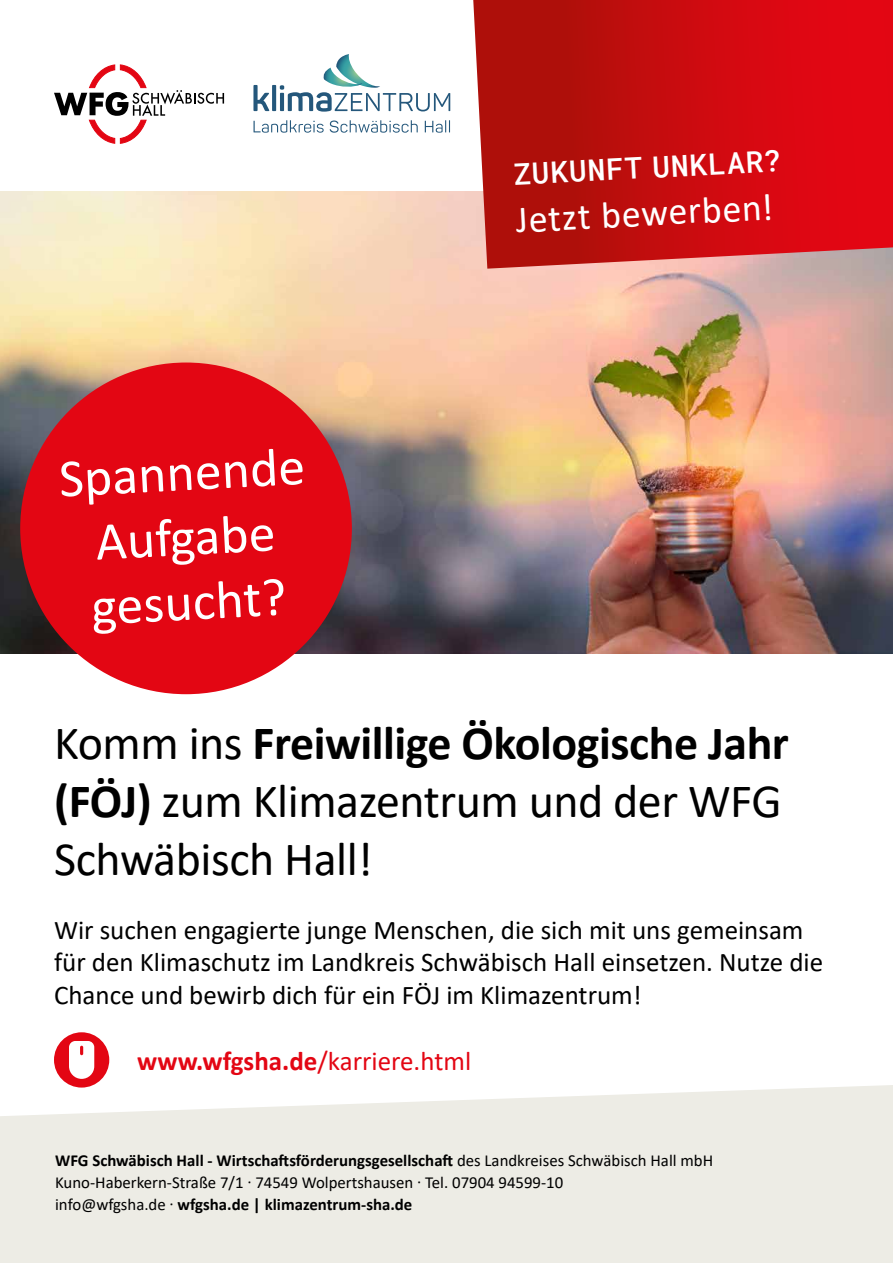
<style>
.page{position:relative;width:893px;height:1263px;background:#fff}
.page>*{position:absolute;margin:0;border:0;box-sizing:border-box;transform-origin:0 0}
.t1{font:54px/64.8px "Calibri";color:#fff;text-align:center}
.t2{font:48px/57.6px "Calibri";letter-spacing:-.01em;color:#000}
.t3{font:37.95px "Calibri";color:#fff}
.t4{font:30px "Roboto Mono";color:#fff}
.t5{font:27px/32.4px "Calibri";color:#000}
.t6{font:27px "Calibri";color:#e30613}
.t7{font:16.8px/21.8px "Calibri";color:#000}
.s1{font-weight:700}
</style>
<div class="page">
<img style="left:0;top:191px;width:893px;height:462px">
<svg style="left:54px;top:65px;width:170px;height:78px"></svg>
<svg style="left:0;top:1083px;width:893px;height:180px;background:#eeede7"></svg>
<div style="left:20px;top:362px;width:332px;height:332px;background:#e30613;border-radius:50%"></div>
<svg style="left:473px;top:0;width:420px;height:269px;background:#cb2023"></svg>
<div style="left:54px;top:1032px;width:55px;height:55px;background:#e30613;border-radius:50%"></div>
<svg style="left:69px;top:1041px;width:25px;height:38px"></svg>
<svg style="left:253px;top:54px;width:197px;height:58px"></svg>
<svg style="left:253px;top:120px;width:197px;height:13px"></svg>
<h3 class="t4" style="left:512px;top:154px;width:270px;rotate:-3deg">ZUKUNFT UNKLAR?</h3>
<h1 class="t1" style="left:57px;top:445px;width:248px;rotate:-3deg">Spannende<br>Aufgabe gesucht?</h1>
<h3 class="t3" style="left:515px;top:194px;width:259px;rotate:-3deg">Jetzt bewerben!</h3>
<h2 class="t2" style="left:54px;top:713px;width:736px">Komm ins <span class="s1">Freiwillige Ökologische Jahr (FÖJ)</span> zum Klimazentrum und der WFG<br>Schwäbisch Hall!</h2>
<h3 class="t5" style="left:54px;top:913px;width:771px">Wir suchen engagierte junge Menschen, die sich mit uns gemeinsam für den Klimaschutz im Landkreis Schwäbisch Hall einsetzen. Nutze die<br>Chance und bewirb dich für ein FÖJ im Klimazentrum!</h3>
<h3 class="t6" style="left:137px;top:1042px;width:336px"><span class="s1">www.wfgsha.de</span>/karriere.html</h3>
<p class="t7" style="left:55px;top:1149px;width:660px"><span class="s1">WFG Schwäbisch Hall - Wirtschaftsförderungsgesellschaft</span> des Landkreises Schwäbisch Hall mbH<br>Kuno-Haberkern-Straße 7/1 · 74549 Wolpertshausen · Tel. 07904 94599-10<br>info@wfgsha.de · <span class="s1">wfgsha.de | klimazentrum-sha.de</span></p>
</div>
